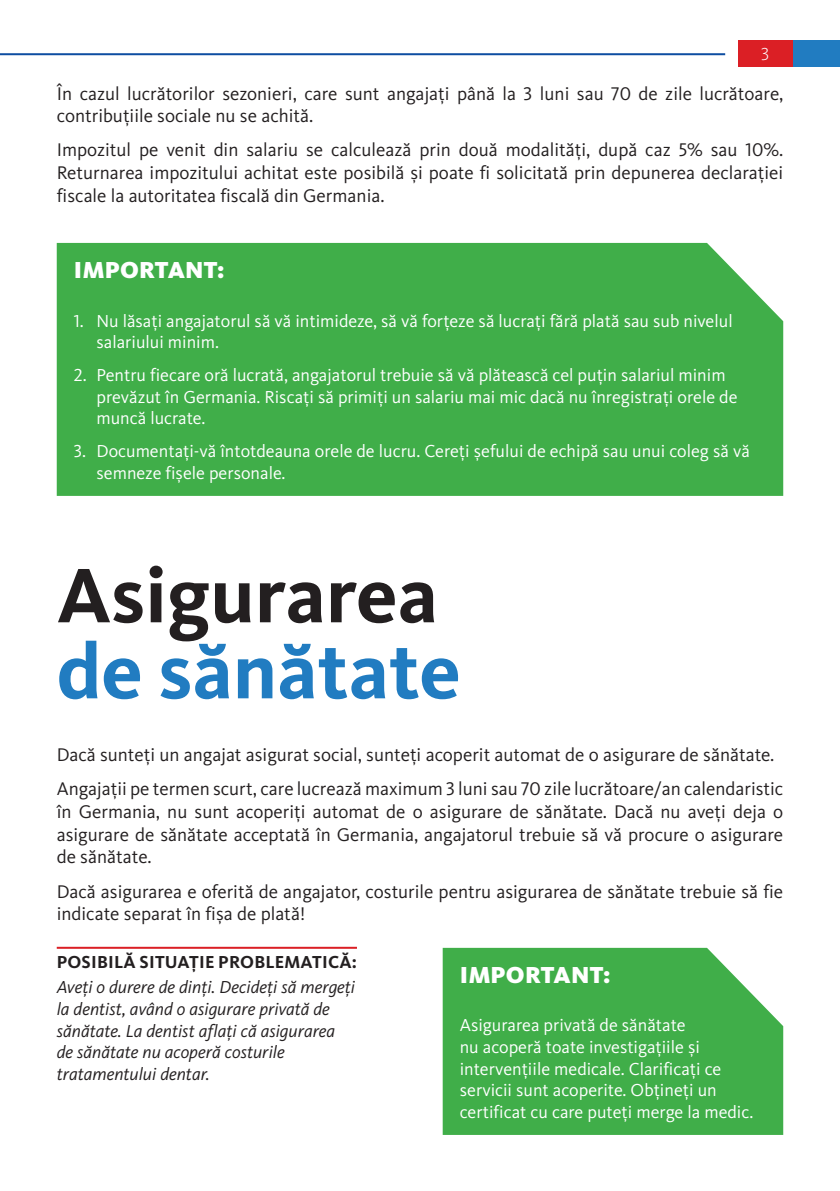
<style>
.page{position:relative;width:840px;height:1191px;background:#fff}
.page>*{position:absolute;margin:0;border:0;box-sizing:border-box;transform-origin:0 0}
.Headline{font:700 80px "Kievit Pro";color:#231f20}
.Headline-2{font:700 80px "Kievit Pro";color:#217cc1}
.t1{font:900 24px "Kievit Pro";letter-spacing:.01em;color:#fff}
.t2{font:19px/22.8px "Kievit Pro";color:#231f20;text-align:justify}
.t3{font:18px/21.6px "Kievit Pro";color:#fff}
.t4{font:italic 18px/21.6px "Kievit Pro";color:#231f20}
.t5{font:700 18px "Kievit Pro";letter-spacing:.01em;color:#231f20}
.t6{font:300 18px "Kievit Pro";color:#fff}
</style>
<div class="page">
<div style="left:791px;top:40px;width:48px;height:26px;background:#217cc1"></div>
<div style="left:737px;top:40px;width:54px;height:26px;background:#db1f25"></div>
<hr style="left:0;top:53px;width:724px;height:2px;background:#0d4da1">
<hr style="left:57px;top:946px;width:300px;height:2px;background:#db1f25">
<div style="left:57px;top:243px;width:725px;height:253px;background:#40ae49"></div>
<div style="left:442px;top:948px;width:340px;height:187px;background:#40ae49"></div>
<p class="t6" style="left:760px;top:43px;width:10px">3</p>
<p class="t2" style="left:57px;top:82px;width:727px">În cazul lucrătorilor sezonieri, care sunt angajați până la 3 luni sau 70 de zile lucrătoare, contribuțiile sociale nu se achită.</p>
<p class="t2" style="left:57px;top:139px;width:727px">Impozitul pe venit din salariu se calculează prin două modalități, după caz 5% sau 10%.<br>Returnarea impozitului achitat este posibilă și poate fi solicitată prin depunerea declarației fiscale la autoritatea fiscală din Germania.</p>
<p class="t1" style="left:74px;top:256px;width:152px">IMPORTANT:</p>
<p class="t3" style="left:96px;top:310px;width:637px;text-indent:-23px">1. Nu lăsați angajatorul să vă intimideze, să vă forțeze să lucrați fără plată sau sub nivelul salariului minim.</p>
<p class="t3" style="left:96px;top:364px;width:642px;text-indent:-23px">2. Pentru fiecare oră lucrată, angajatorul trebuie să vă plătească cel puțin salariul minim prevăzut în Germania. Riscați să primiți un salariu mai mic dacă nu înregistrați orele de muncă lucrate.</p>
<p class="t3" style="left:96px;top:440px;width:654px;text-indent:-23px">3. Documentați-vă întotdeauna orele de lucru. Cereți șefului de echipă sau unui coleg să vă semneze fișele personale.</p>
<p class="Headline" style="left:57px;top:547px;width:382px">Asigurarea</p>
<p class="Headline-2" style="left:57px;top:623px;width:405px">de sănătate</p>
<p class="t2" style="left:57px;top:743px;width:718px">Dacă sunteți un angajat asigurat social, sunteți acoperit automat de o asigurare de sănătate.</p>
<p class="t2" style="left:57px;top:777px;width:727px">Angajații pe termen scurt, care lucrează maximum 3 luni sau 70 zile lucrătoare/an calendaristic în Germania, nu sunt acoperiți automat de o asigurare de sănătate. Dacă nu aveți deja o asigurare de sănătate acceptată în Germania, angajatorul trebuie să vă procure o asigurare de sănătate.</p>
<p class="t2" style="left:57px;top:879px;width:727px">Dacă asigurarea e oferită de angajator, costurile pentru asigurarea de sănătate trebuie să fie indicate separat în fișa de plată!</p>
<p class="t5" style="left:57px;top:951px;width:301px">POSIBILĂ SITUAȚIE PROBLEMATICĂ:</p>
<p class="t4" style="left:57px;top:976px;width:300px">Aveți o durere de dinți. Decideți să mergeți la dentist, având o asigurare privată de sănătate. La dentist aflați că asigurarea de sănătate nu acoperă costurile tratamentului dentar.</p>
<p class="t1" style="left:459px;top:960px;width:152px">IMPORTANT:</p>
<p class="t3" style="left:459px;top:1014px;width:295px">Asigurarea privată de sănătate<br>nu acoperă toate investigațiile și intervențiile medicale. Clarificați ce servicii sunt acoperite. Obțineți un certificat cu care puteți merge la medic.</p>
</div>
